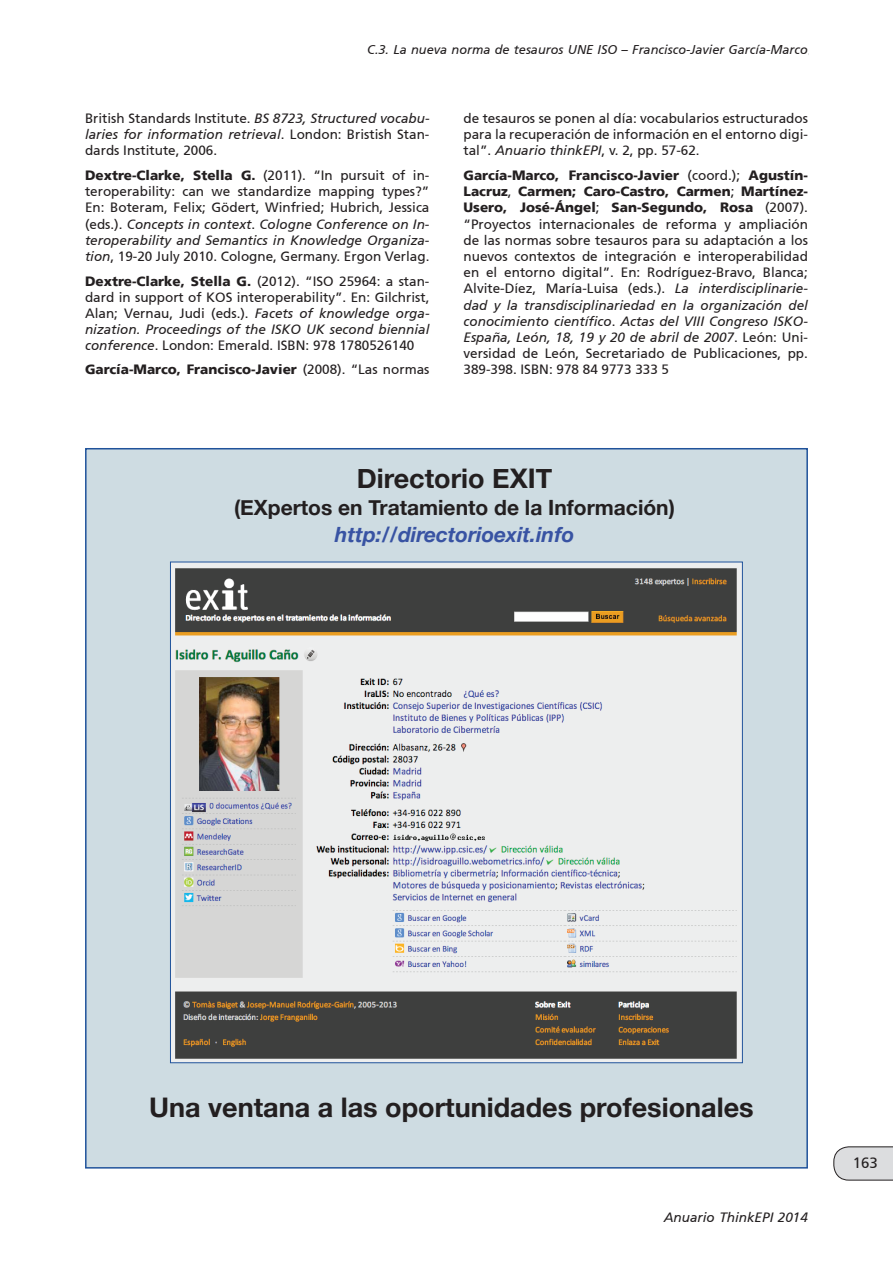
<style>
.page{position:relative;width:893px;height:1263px;background:#fff}
.page>*{position:absolute;margin:0;border:0;box-sizing:border-box;transform-origin:0 0}
.t1{font:700 27px "Helvetica Neue";color:#231f20}
.t2{font:700 21px "Helvetica Neue";color:#231f20}
.t3{font:italic 700 21px "Helvetica Neue";color:#3853a3}
.t4{font:15px "Frutiger 55 Roman";color:#231f20}
.t5{font:13.5px/16.2px "Frutiger 55 Roman";color:#231f20}
.t6{font:italic 13.5px/16.2px "Frutiger 56";color:#231f20}
.t7{font:900 13.5px/16.2px "Frutiger 75";color:#231f20;text-align:justify}
.t8{font:italic 12.75px "Frutiger 56";color:#231f20}
.s1{font-family:"Frutiger 56";font-style:italic}
.s2{font-family:"Frutiger 55 Roman";font-style:normal}
.s3{font-family:"Frutiger 55 Roman";font-weight:400}
.s4{font-family:"Frutiger 75";font-weight:900}
</style>
<div class="page">
<svg style="left:833px;top:1146px;width:60px;height:34px;background:#d4d4d6"></svg>
<div style="left:85px;top:448px;width:723px;height:720px;background:#cedce2;border:2px solid #20539b"></div>
<img style="left:172px;top:564px;width:569px;height:497px">
<p class="t8" style="left:367px;top:42px;width:442px">C.3. La nueva norma de tesauros UNE ISO – Francisco-Javier García-Marco</p>
<p class="t8" style="left:362px;top:49px;width:448px">??????????????????????????????????????????????????????????????????????</p>
<p class="t5" style="left:85px;top:110px;width:346px">British Standards Institute. <span class="s1">BS 8723, Structured vocabu-</span></p>
<p class="t6" style="left:85px;top:126px;width:346px">laries for information retrieval<span class="s2">. London: Bristish Stan-</span></p>
<p class="t5" style="left:85px;top:142px;width:134px">dards Institute, 2006.</p>
<p class="t7" style="left:85px;top:167px;width:346px">Dextre-Clarke, Stella G. <span class="s3">(2011). “In pursuit of in-</span></p>
<p class="t5" style="left:85px;top:183px;width:346px">teroperability: can we standardize mapping types?”<br>En: Boteram, Felix; Gödert, Winfried; Hubrich, Jessica</p>
<p class="t6" style="left:85px;top:216px;width:346px"><span class="s2">(eds.).</span> Concepts in context<span class="s2">.</span> Cologne Conference on In&shy;teroperability and Semantics in Knowledge Organiza-</p>
<p class="t5" style="left:85px;top:244px;width:346px;line-height:24.8px"><span class="s1">tion</span>, 19-20 July 2010. Cologne, Germany. Ergon Verlag.<br><span class="s4">Dextre-Clarke, Stella G.</span> (2012). “ISO 25964: a stan-</p>
<p class="t5" style="left:85px;top:289px;width:346px">dard in support of KOS interoperability”. En: Gilchrist,<br>Alan; Vernau, Judi (eds.). <span class="s1">Facets of knowledge orga-</span></p>
<p class="t6" style="left:85px;top:322px;width:346px">nization. Proceedings of the ISKO UK second biennial</p>
<p class="t5" style="left:85px;top:338px;width:331px"><span class="s1">conference</span>. London: Emerald. ISBN: 978 1780526140</p>
<p class="t7" style="left:85px;top:361px;width:346px">García-Marco, Francisco-Javier <span class="s3">(2008). “Las normas</span></p>
<p class="t5" style="left:463px;top:110px;width:346px;text-align:justify">de tesauros se ponen al día: vocabularios estructurados para la recuperación de información en el entorno digi&shy;tal”. <span class="s1">Anuario thinkEPI</span>, v. 2, pp. 57-62.</p>
<p class="t7" style="left:463px;top:167px;width:346px">García-Marco, Francisco-Javier <span class="s3">(coord.);</span> Agustín-Lacruz<span class="s3">,</span> Carmen; Caro-Castro, Carmen<span class="s3">;</span> Martínez-Usero, José-Ángel<span class="s3">;</span> San-Segundo, Rosa <span class="s3">(2007).</span></p>
<p class="t5" style="left:463px;top:216px;width:346px;text-align:justify">“Proyectos internacionales de reforma y ampliación de las normas sobre tesauros para su adaptación a los nuevos contextos de integración e interoperabilidad en el entorno digital”. En: Rodríguez-Bravo, Blanca; Alvite-Díez, María-Luisa (eds.). <span class="s1">La interdisciplinarie-</span></p>
<p class="t6" style="left:463px;top:297px;width:346px;text-align:justify">dad y la transdisciplinariedad en la organización del conocimiento científico<span class="s2">.</span> Actas del VIII Congreso ISKO-España, León, 18, 19 y 20 de abril de 2007<span class="s2">. León: Uni-</span></p>
<p class="t5" style="left:463px;top:345px;width:346px">versidad de León, Secretariado de Publicaciones, pp.<br>389-398. ISBN: 978 84 9773 333 5</p>
<h1 class="t1" style="left:357px;top:457px;width:197px">Directorio EXIT</h1>
<h2 class="t2" style="left:234px;top:491px;width:442px">(EXpertos en Tratamiento de la Información)</h2>
<h2 class="t3" style="left:335px;top:518px;width:241px">http://directorioexit.info</h2>
<h1 class="t1" style="left:149px;top:1086px;width:606px">Una ventana a las oportunidades profesionales</h1>
<p class="t6" style="left:664px;top:1209px;width:146px">Anuario ThinkEPI 2014</p>
<p class="t4" style="left:853px;top:1154px;width:27px">163</p>
</div>
